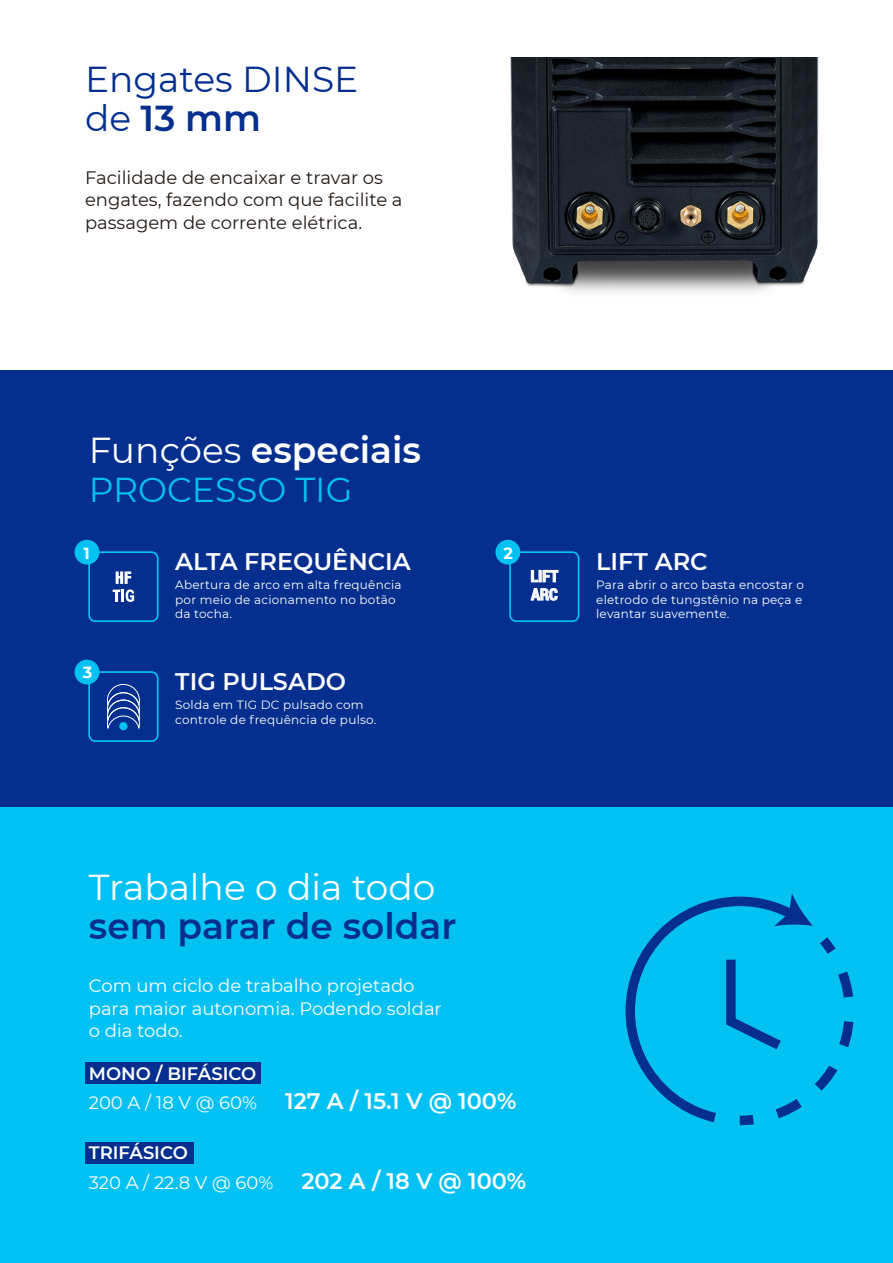
<style>
.page{position:relative;width:893px;height:1263px;background:#fff}
.page>*{position:absolute;margin:0;border:0;box-sizing:border-box;transform-origin:0 0}
.t1{font:36px/39px "Montserrat";color:#042f8e}
.t2{font:600 36px "Montserrat";color:#fff}
.t3{font:36px "Montserrat";color:#fff}
.t4{font:600 36px "Montserrat";color:#042f8e}
.t5{font:34.5px "Montserrat";color:#04c1f3}
.t6{font:600 24px "Montserrat";color:#fff}
.t7{font:600 22.5px "Montserrat";color:#fff}
.t8{font:18px/22.5px "Montserrat";color:#fff}
.t9{font:18px/22.5px "Montserrat";color:#211915}
.t10{font:600 18px "Montserrat";color:#fff}
.t11{font:700 16.2px/18.1px "Roboto Condensed";color:#fff}
.t12{font:700 16.2px "Montserrat";color:#fff}
.t13{font:12px/14.4px "Montserrat";letter-spacing:.02em;color:#fff}
.s1{font-weight:600}
.s2{font-weight:400}
</style>
<div class="page">
<img style="left:510px;top:58px;width:309px;height:234px">
<div style="left:0;top:371px;width:893px;height:437px;background:#042f8e"></div>
<div style="left:0;top:808px;width:893px;height:455px;background:#04c1f3"></div>
<svg style="left:625px;top:893px;width:229px;height:233px"></svg>
<div style="left:85px;top:1062px;width:175px;height:22px;background:#042f8e"></div>
<div style="left:85px;top:1142px;width:109px;height:21px;background:#042f8e"></div>
<div style="left:509px;top:551px;width:70px;height:71px;border:2px solid #04c1f3;border-radius:6px"></div>
<div style="left:495px;top:540px;width:25px;height:25px;background:#04c1f3;border-radius:50%"></div>
<svg style="left:531px;top:570px;width:27px;height:12px"></svg>
<svg style="left:531px;top:588px;width:27px;height:13px"></svg>
<div style="left:88px;top:551px;width:71px;height:71px;border:2px solid #04c1f3;border-radius:6px"></div>
<div style="left:75px;top:540px;width:24px;height:25px;background:#04c1f3;border-radius:50%"></div>
<svg style="left:113px;top:571px;width:21px;height:31px"></svg>
<div style="left:88px;top:671px;width:71px;height:71px;border:2px solid #04c1f3;border-radius:6px"></div>
<div style="left:75px;top:660px;width:24px;height:24px;background:#04c1f3;border-radius:50%"></div>
<svg style="left:107px;top:684px;width:33px;height:47px"></svg>
<div style="left:119px;top:722px;width:9px;height:8px;background:#04c1f3;border-radius:50%"></div>
<h1 class="t1" style="left:85px;top:58px;width:275px">Engates DINSE de <span class="s1">13 mm</span></h1>
<h3 class="t9" style="left:85px;top:165px;width:319px">Facilidade de encaixar e travar os engates, fazendo com que facilite a passagem de corrente elétrica.</h3>
<h1 class="t2" style="left:89px;top:424px;width:334px"><span class="s2">Funções</span> especiais</h1>
<h2 class="t5" style="left:89px;top:466px;width:265px">PROCESSO TIG</h2>
<h3 class="t12" style="left:84px;top:541px;width:8px">1</h3>
<h3 class="t6" style="left:175px;top:544px;width:237px">ALTA FREQUÊNCIA</h3>
<p class="t13" style="left:175px;top:577px;width:228px">Abertura de arco em alta frequência por meio de acionamento no botão da tocha.</p>
<h3 class="t12" style="left:83px;top:660px;width:11px">3</h3>
<h3 class="t6" style="left:175px;top:664px;width:172px">TIG PULSADO</h3>
<p class="t13" style="left:175px;top:697px;width:203px">Solda em TIG DC pulsado com controle de frequência de pulso.</p>
<h3 class="t12" style="left:503px;top:541px;width:11px">2</h3>
<h3 class="t11" style="left:530px;top:566px;width:29px">LIFT<br>ARC</h3>
<h3 class="t6" style="left:596px;top:544px;width:113px">LIFT ARC</h3>
<p class="t13" style="left:596px;top:577px;width:209px">Para abrir o arco basta encostar o eletrodo de tungstênio na peça e levantar suavemente.</p>
<h1 class="t3" style="left:89px;top:862px;width:348px">Trabalhe o dia todo</h1>
<h1 class="t4" style="left:89px;top:901px;width:369px">sem parar de soldar</h1>
<h3 class="t8" style="left:89px;top:974px;width:354px">Com um ciclo de trabalho projetado para maior autonomia. Podendo soldar o dia todo.</h3>
<h3 class="t10" style="left:89px;top:1061px;width:169px">MONO / BIFÁSICO</h3>
<h3 class="t8" style="left:89px;top:1091px;width:170px">200 A / 18 V @ 60%</h3>
<h3 class="t7" style="left:285px;top:1085px;width:233px">127 A / 15.1 V @ 100%</h3>
<h3 class="t10" style="left:89px;top:1140px;width:101px">TRIFÁSICO</h3>
<h3 class="t8" style="left:89px;top:1170px;width:186px">320 A / 22.8 V @ 60%</h3>
<h3 class="t7" style="left:302px;top:1165px;width:226px">202 A / 18 V @ 100%</h3>
</div>
